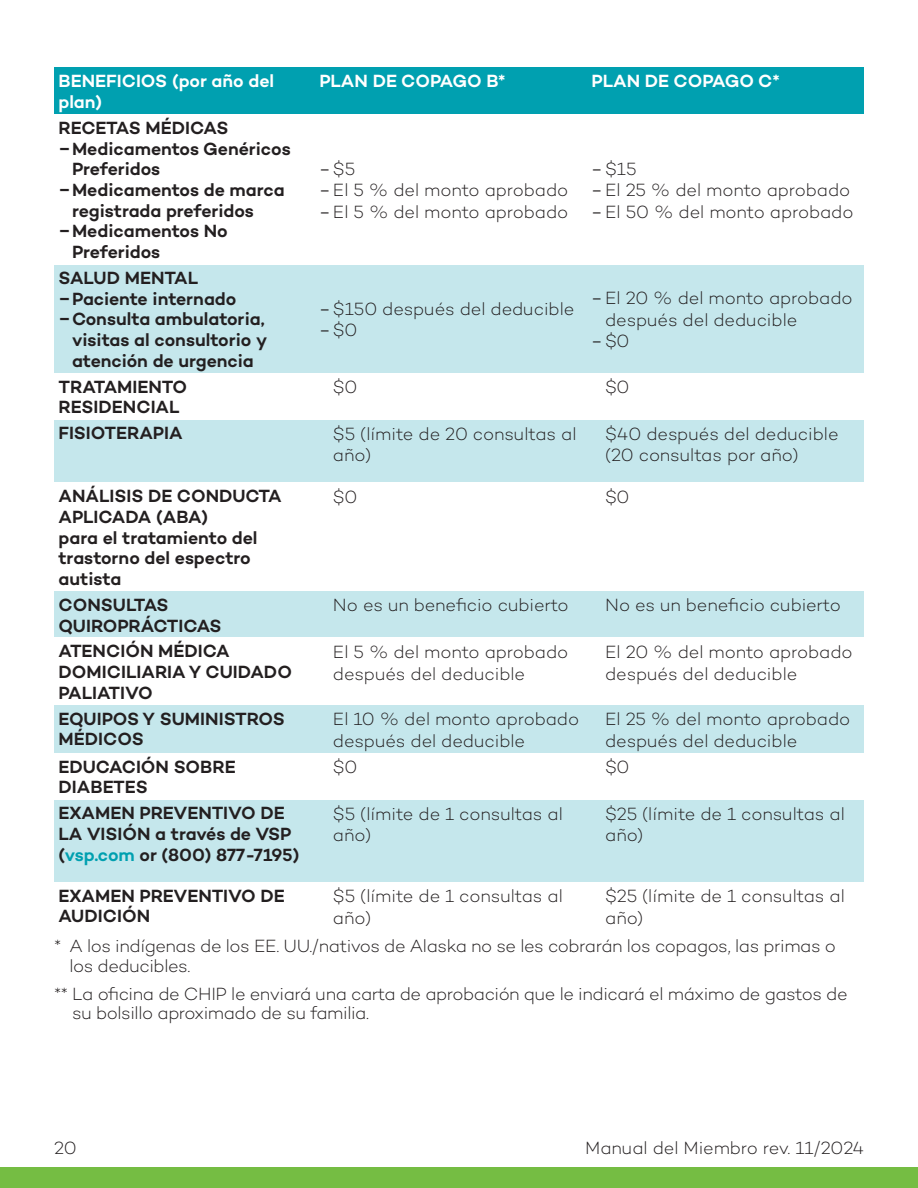
<style>
.page{position:relative;width:918px;height:1188px;background:#fff}
.page>*{position:absolute;margin:0;border:0;box-sizing:border-box;transform-origin:0 0}
.t1{font:300 18px/21.6px "Campton";letter-spacing:-.01em;color:#231f20}
.t2{font:600 18px/20.7px "Campton";color:#231f20}
.t3{font:600 18px/20.7px "Campton";color:#fff}
.s1{font-family:"Courier New";font-weight:400}
.s2{color:#00a0b0}
</style>
<div class="page">
<div style="left:587px;top:799px;width:276px;height:83px;background:#c5e7ec"></div>
<div style="left:315px;top:799px;width:272px;height:83px;background:#c5e7ec"></div>
<div style="left:54px;top:799px;width:261px;height:83px;background:#c5e7ec"></div>
<div style="left:587px;top:705px;width:276px;height:48px;background:#c5e7ec"></div>
<div style="left:315px;top:705px;width:272px;height:48px;background:#c5e7ec"></div>
<div style="left:54px;top:705px;width:261px;height:48px;background:#c5e7ec"></div>
<div style="left:587px;top:591px;width:276px;height:47px;background:#c5e7ec"></div>
<div style="left:315px;top:591px;width:272px;height:47px;background:#c5e7ec"></div>
<div style="left:54px;top:591px;width:261px;height:47px;background:#c5e7ec"></div>
<div style="left:587px;top:419px;width:276px;height:63px;background:#c5e7ec"></div>
<div style="left:315px;top:419px;width:272px;height:63px;background:#c5e7ec"></div>
<div style="left:54px;top:419px;width:261px;height:63px;background:#c5e7ec"></div>
<div style="left:587px;top:264px;width:276px;height:109px;background:#c5e7ec"></div>
<div style="left:315px;top:264px;width:272px;height:109px;background:#c5e7ec"></div>
<div style="left:54px;top:264px;width:261px;height:109px;background:#c5e7ec"></div>
<div style="left:0;top:1167px;width:918px;height:21px;background:#75bd43"></div>
<div style="left:54px;top:68px;width:261px;height:46px;background:#00a0b0"></div>
<div style="left:315px;top:68px;width:272px;height:46px;background:#00a0b0"></div>
<div style="left:587px;top:68px;width:276px;height:46px;background:#00a0b0"></div>
<p class="t3" style="left:58px;top:70px;width:217px">BENEFICIOS (por año del plan)</p>
<p class="t3" style="left:319px;top:70px;width:187px">PLAN DE COPAGO B*</p>
<p class="t3" style="left:592px;top:70px;width:190px">PLAN DE COPAGO C*</p>
<p class="t2" style="left:58px;top:117px;width:171px">RECETAS MÉDICAS</p>
<p class="t2" style="left:58px;top:138px;width:234px">−Medicamentos Genéricos</p>
<p class="t2" style="left:72px;top:158px;width:90px">Preferidos</p>
<p class="t2" style="left:58px;top:179px;width:228px">−Medicamentos de marca</p>
<p class="t2" style="left:72px;top:200px;width:183px">registrada preferidos</p>
<p class="t2" style="left:58px;top:221px;width:171px">−Medicamentos No</p>
<p class="t2" style="left:72px;top:241px;width:90px">Preferidos</p>
<p class="t1" style="left:319px;top:157px;width:250px"><span class="s1">-</span>$5<br><span class="s1">-</span>El 5 % del monto aprobado <span class="s1">-</span>El 5 % del monto aprobado</p>
<p class="t1" style="left:592px;top:157px;width:263px"><span class="s1">-</span>$15<br><span class="s1">-</span>El 25 % del monto aprobado <span class="s1">-</span>El 50 % del monto aprobado</p>
<p class="t2" style="left:58px;top:267px;width:141px">SALUD MENTAL</p>
<p class="t2" style="left:58px;top:288px;width:179px">−Paciente internado</p>
<p class="t2" style="left:59px;top:308px;width:208px">−Consulta ambulatoria,</p>
<p class="t2" style="left:72px;top:329px;width:197px">visitas al consultorio y</p>
<p class="t2" style="left:72px;top:350px;width:183px">atención de urgencia</p>
<p class="t1" style="left:319px;top:298px;width:257px"><span class="s1">-</span>$150 después del deducible <span class="s1">-</span>$0</p>
<p class="t1" style="left:592px;top:287px;width:263px"><span class="s1">-</span>El 20 % del monto aprobado</p>
<p class="t1" style="left:605px;top:308px;width:194px">después del deducible</p>
<p class="t1" style="left:592px;top:330px;width:39px"><span class="s1">-</span>$0</p>
<p class="t2" style="left:59px;top:376px;width:130px">TRATAMIENTO<br>RESIDENCIAL</p>
<p class="t1" style="left:333px;top:376px;width:26px">$0</p>
<p class="t1" style="left:605px;top:376px;width:26px">$0</p>
<p class="t2" style="left:59px;top:422px;width:126px">FISIOTERAPIA</p>
<p class="t1" style="left:333px;top:423px;width:245px">$5 (límite de 20 consultas al año)</p>
<p class="t1" style="left:605px;top:423px;width:235px">$40 después del deducible (20 consultas por año)</p>
<p class="t2" style="left:58px;top:485px;width:225px">ANÁLISIS DE CONDUCTA<br>APLICADA (ABA)<br>para el tratamiento del trastorno del espectro autista</p>
<p class="t1" style="left:333px;top:486px;width:26px">$0</p>
<p class="t1" style="left:605px;top:486px;width:26px">$0</p>
<p class="t2" style="left:58px;top:594px;width:165px">CONSULTAS<br>QUIROPRÁCTICAS</p>
<p class="t1" style="left:333px;top:594px;width:237px">No es un benefcio cubierto</p>
<p class="t1" style="left:605px;top:594px;width:237px">No es un benefcio cubierto</p>
<p class="t2" style="left:58px;top:641px;width:235px">ATENCIÓN MÉDICA<br>DOMICILIARIA Y CUIDADO<br>PALIATIVO</p>
<p class="t1" style="left:333px;top:641px;width:237px">El 5 % del monto aprobado después del deducible</p>
<p class="t1" style="left:605px;top:641px;width:249px">El 20 % del monto aprobado después del deducible</p>
<p class="t2" style="left:59px;top:708px;width:228px">EQUIPOS Y SUMINISTROS<br>MÉDICOS</p>
<p class="t1" style="left:333px;top:708px;width:248px">El 10 % del monto aprobado después del deducible</p>
<p class="t1" style="left:605px;top:708px;width:247px">El 25 % del monto aprobado después del deducible</p>
<p class="t2" style="left:59px;top:756px;width:179px">EDUCACIÓN SOBRE<br>DIABETES</p>
<p class="t1" style="left:333px;top:756px;width:26px">$0</p>
<p class="t1" style="left:605px;top:756px;width:26px">$0</p>
<p class="t2" style="left:59px;top:802px;width:242px">EXAMEN PREVENTIVO DE<br>LA VISIÓN a través de VSP (<span class="s2">vsp.com</span> or (800) 877-7195)</p>
<p class="t1" style="left:333px;top:803px;width:231px">$5 (límite de 1 consultas al año)</p>
<p class="t1" style="left:605px;top:803px;width:241px">$25 (límite de 1 consultas al año)</p>
<p class="t2" style="left:59px;top:885px;width:228px">EXAMEN PREVENTIVO DE<br>AUDICIÓN</p>
<p class="t1" style="left:333px;top:885px;width:231px">$5 (límite de 1 consultas al año)</p>
<p class="t1" style="left:605px;top:885px;width:241px">$25 (límite de 1 consultas al año)</p>
<p class="t1" style="left:69px;top:936px;width:768px;line-height:19.5px;text-indent:-15px">* A los indígenas de los EE. UU./nativos de Alaska no se les cobrarán los copagos, las primas o los deducibles.</p>
<p class="t1" style="left:72px;top:984px;width:777px;line-height:19.5px;text-indent:-18px">** La ofcina de CHIP le enviará una carta de aprobación que le indicará el máximo de gastos de su bolsillo aproximado de su familia.</p>
<p class="t1" style="left:54px;top:1137px;width:24px">20</p>
<p class="t1" style="left:585px;top:1137px;width:280px">Manual del Miembro rev. 11/2024</p>
</div>
